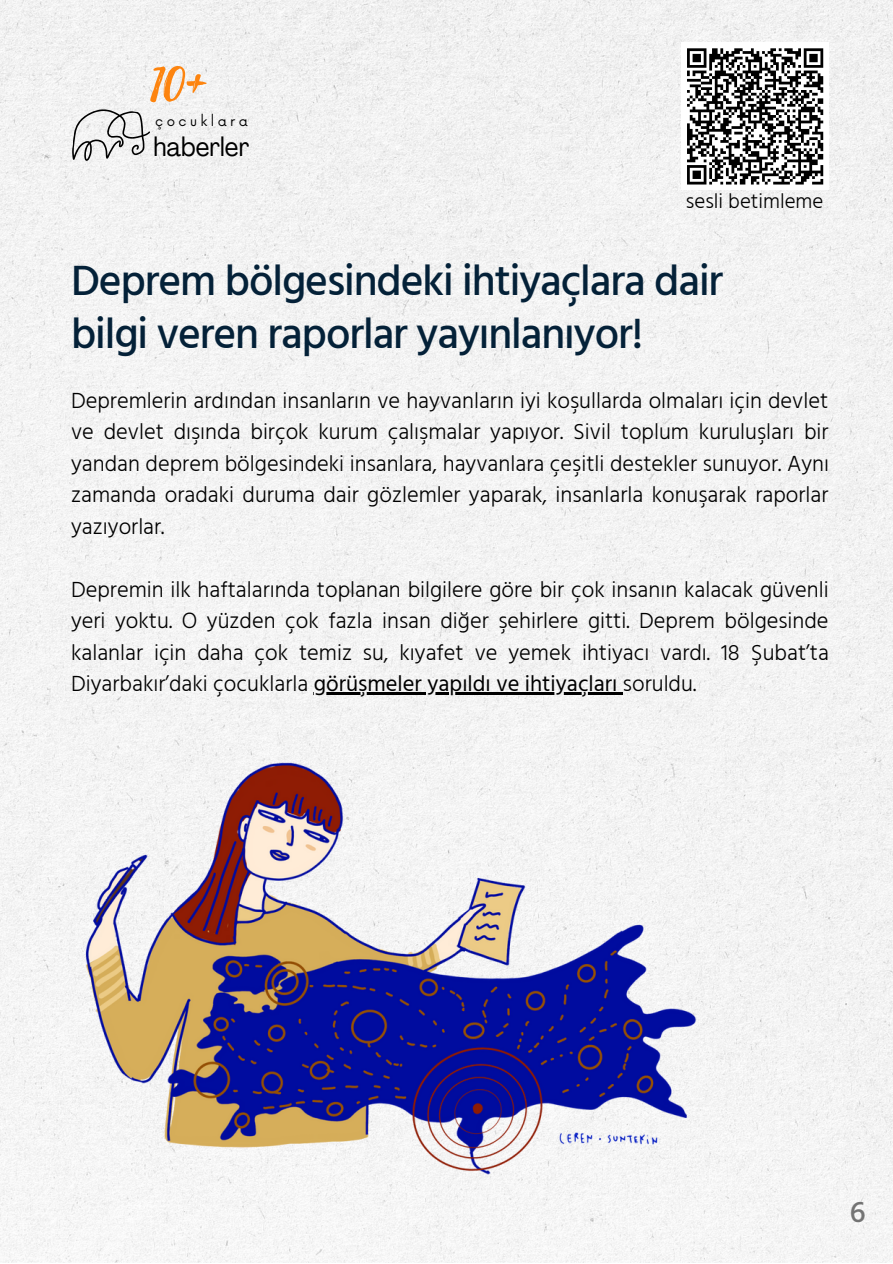
<style>
.page{position:relative;width:893px;height:1264px;background:#fff}
.page>*{position:absolute;margin:0;border:0;box-sizing:border-box;transform-origin:0 0}
.t1{font:55.8px "Playlist Script";color:#fd840f}
.t2{font:500 43.5px/52.8px "Hind";letter-spacing:-.025em;color:#042138}
.t3{font:500 30px "Hind";color:#737373}
.t4{font:condensed 26.55px "Agrandir";color:#000}
.t5{font:300 22.5px/31.5px "Hind";color:#000;text-align:justify}
.t6{font:300 21px "Hind";color:#000}
.t7{font:13.35px "Now";letter-spacing:.265em;color:#000}
.s1{font-weight:400}
</style>
<div class="page">
<div style="left:0;top:0;width:892px;height:1262px;background:#f3f3f3"></div>
<svg style="left:71px;top:106px;width:81px;height:60px"></svg>
<img style="left:71px;top:662px;width:629px;height:534px">
<img style="left:491px;top:1122px;width:225px;height:58px">
<hr style="left:314px;top:692px;width:309px;height:2px;background:#000">
<div style="left:681px;top:43px;width:147px;height:147px;background:#fff"></div>
<svg style="left:687px;top:48px;width:137px;height:137px"></svg>
<h1 class="t1" style="left:149px;top:39px;width:59px">10+</h1>
<p class="t7" style="left:155px;top:114px;width:94px">çocuklara</p>
<p class="t4" style="left:154px;top:136px;width:97px">haberler</p>
<p class="t6" style="left:686px;top:188px;width:139px">sesli betimleme</p>
<h2 class="t2" style="left:71px;top:253px;width:653px">Deprem bölgesindeki ihtiyaçlara dair bilgi veren raporlar yayınlanıyor!</h2>
<p class="t5" style="left:71px;top:384px;width:759px">Depremlerin ardından insanların ve hayvanların iyi koşullarda olmaları için devlet ve devlet dışında birçok kurum çalışmalar yapıyor. Sivil toplum kuruluşları bir yandan deprem bölgesindeki insanlara, hayvanlara çeşitli destekler sunuyor. Aynı zamanda oradaki duruma dair gözlemler yaparak, insanlarla konuşarak raporlar yazıyorlar.</p>
<p class="t5" style="left:71px;top:573px;width:759px">Depremin ilk haftalarında toplanan bilgilere göre bir çok insanın kalacak güvenli yeri yoktu. O yüzden çok fazla insan diğer şehirlere gitti. Deprem bölgesinde kalanlar için daha çok temiz su, kıyafet ve yemek ihtiyacı vardı. 18 Şubat’ta Diyarbakır’daki çocuklarla <span class="s1">görüşmeler yapıldı ve ihtiyaçları</span> soruldu.</p>
<h3 class="t3" style="left:849px;top:1193px;width:17px">6</h3>
</div>
